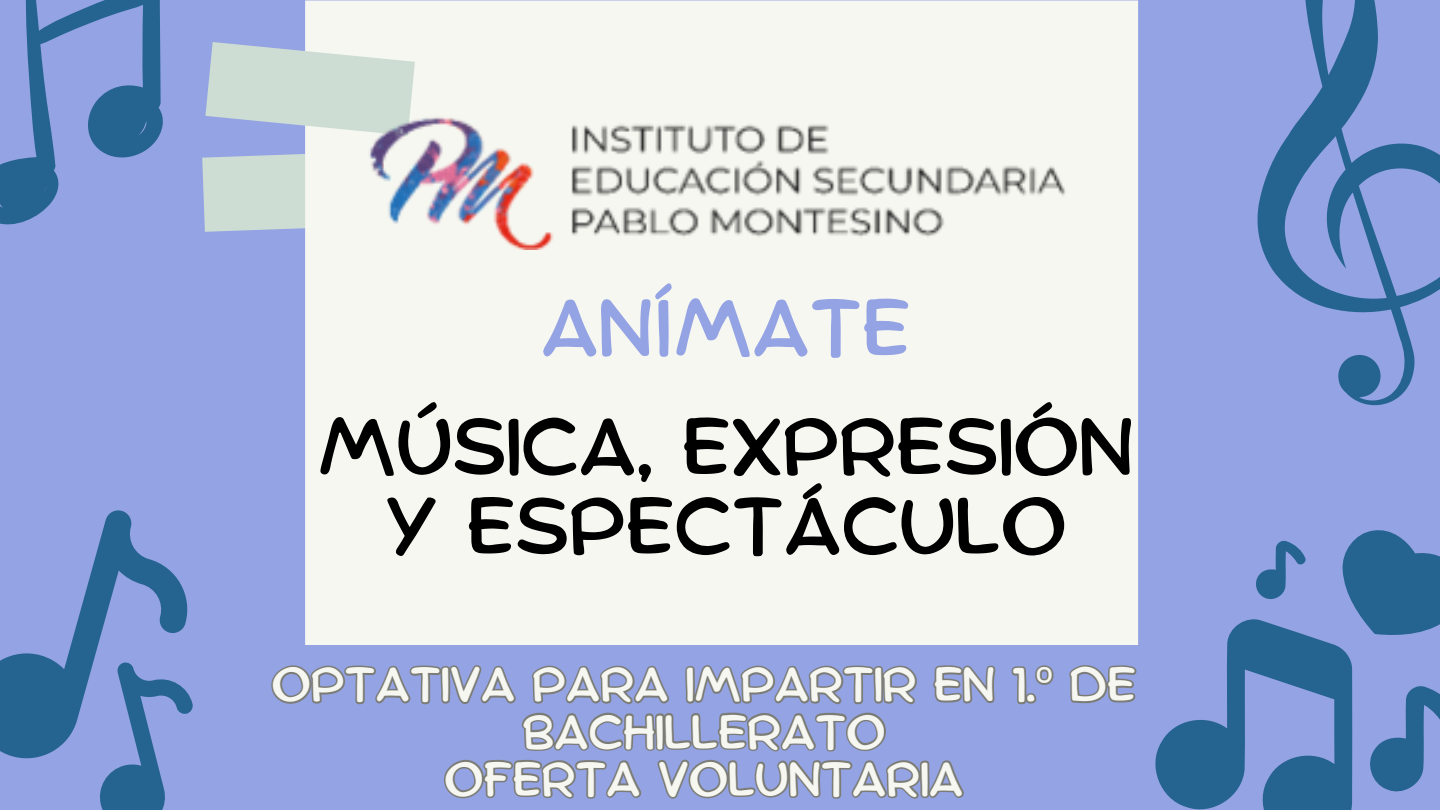
<style>
.page{position:relative;width:1440px;height:810px;background:#94a3e3}
.page>*{position:absolute;margin:0;border:0;box-sizing:border-box;transform-origin:0 0}
.t1{font:79.2px/79.5px "Comica";letter-spacing:-.02em;color:#000;text-align:center}
.t2{font:79.2px "Comica";letter-spacing:-.02em;color:#94a3e3}
.t3{font:47.2px/47.2px "Comica";letter-spacing:-.02em;color:#f7f7f1;text-align:center}
.s1{font-family:"Noto Sans"}
</style>
<div class="page">
<div style="left:305px;top:0;width:833px;height:645px;background:#f7f7f1"></div>
<svg style="left:202px;top:42px;width:213px;height:190px;background:#cedadc"></svg>
<svg style="left:0;top:0;width:163px;height:225px"></svg>
<svg style="left:0;top:510px;width:188px;height:249px"></svg>
<svg style="left:97px;top:662px;width:96px;height:148px"></svg>
<svg style="left:1155px;top:530px;width:285px;height:280px"></svg>
<svg style="left:1257px;top:0;width:183px;height:406px"></svg>
<img style="left:367px;top:117px;width:701px;height:133px">
<svg style="left:271px;top:665px;width:766px;height:40px"></svg>
<svg style="left:1033px;top:665px;width:21px;height:22px"></svg>
<svg style="left:1069px;top:665px;width:68px;height:39px"></svg>
<svg style="left:519px;top:561px;width:369px;height:191px"></svg>
<svg style="left:444px;top:759px;width:520px;height:40px"></svg>
<h1 class="t2" style="left:540px;top:293px;width:373px">ANÍMATE</h1>
<h1 class="t1" style="left:317px;top:411px;width:818px">MÚSICA, EXPRESIÓN<br>Y ESPECTÁCULO</h1>
<p class="t3" style="left:271px;top:664px;width:867px">OPTATIVA PARA IMPARTIR EN 1.<span class="s1">º</span> DE<br>BACHILLERATO</p>
<p class="t3" style="left:444px;top:758px;width:522px">OFERTA VOLUNTARIA</p>
</div>
